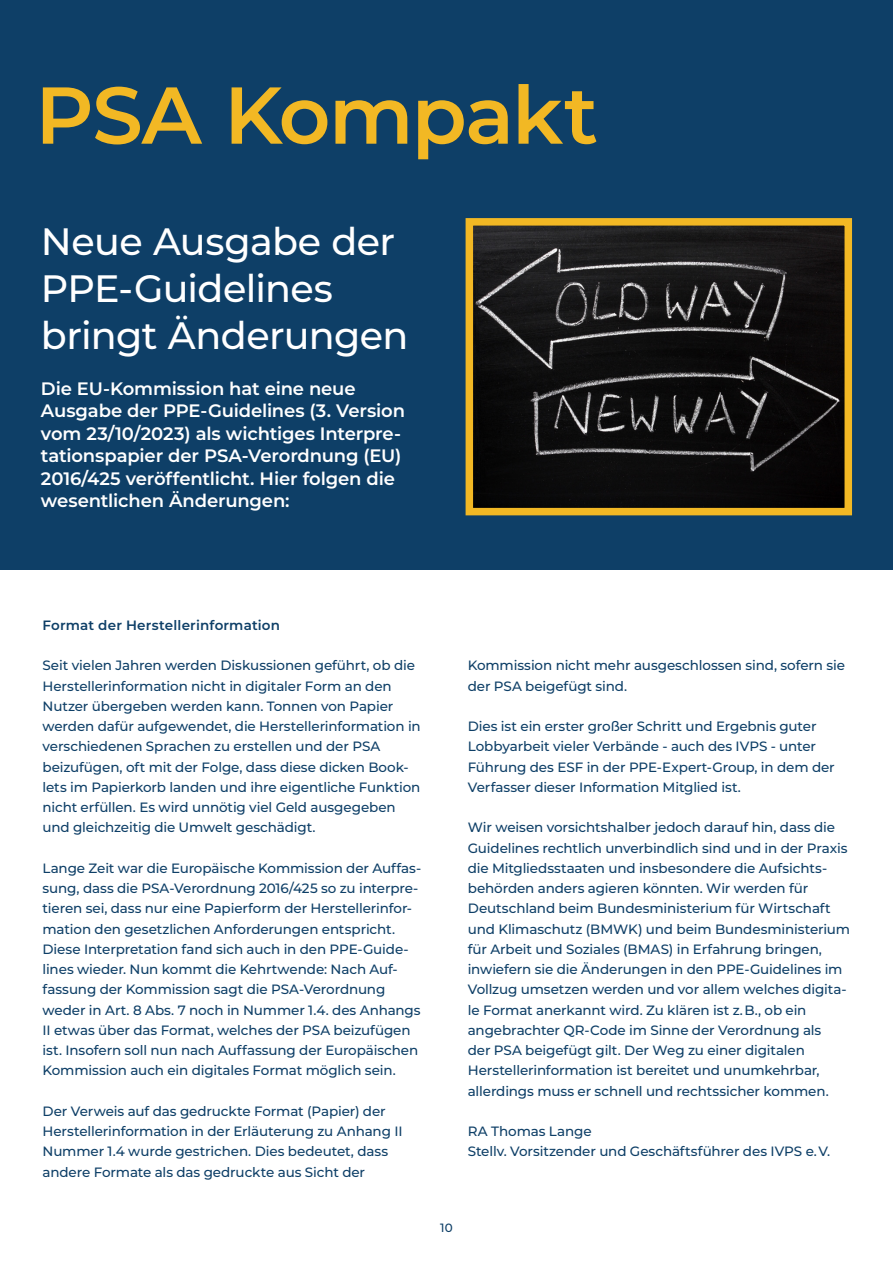
<style>
.page{position:relative;width:893px;height:1263px;background:#fff}
.page>*{position:absolute;margin:0;border:0;box-sizing:border-box;transform-origin:0 0}
.t1{font:600 80.4px "Montserrat";letter-spacing:-.02em;color:#f2b824}
.t2{font:500 38.1px/47.2px "Montserrat";letter-spacing:-.015em;color:#fff}
.t3{font:600 18px/22.5px "Montserrat";letter-spacing:-.01em;color:#fff}
.t4{font:500 13.5px/20.2px "Montserrat";letter-spacing:-.01em;color:#0e3f67}
.t5{font:600 13.5px "Montserrat";letter-spacing:.015em;color:#0e3f67}
.t6{font:500 12px "Montserrat";color:#0e3f67}
</style>
<div class="page">
<div style="left:0;top:0;width:893px;height:569px;background:#0e3f67"></div>
<img style="left:475px;top:227px;width:368px;height:279px">
<div style="left:466px;top:218px;width:386px;height:297px;border:8px solid #f2b824"></div>
<h1 class="t1" style="left:35px;top:58px;width:564px">PSA Kompakt</h1>
<h2 class="t2" style="left:41px;top:216px;width:369px">Neue Ausgabe der<br>PPE-Guidelines bringt Änderungen</h2>
<h3 class="t3" style="left:41px;top:376px;width:366px">Die EU-Kommission hat eine neue Ausgabe der PPE-Guidelines (3. Version vom 23/10/2023) als wichtiges Interpre&shy;tationspapier der PSA-Verordnung (EU)<br>2016/425 veröffentlicht. Hier folgen die wesentlichen Änderungen:</h3>
<p class="t5" style="left:43px;top:615px;width:239px">Format der Herstellerinformation</p>
<p class="t4" style="left:43px;top:655px;width:380px">Seit vielen Jahren werden Diskussionen geführt, ob die Herstellerinformation nicht in digitaler Form an den Nutzer übergeben werden kann. Tonnen von Papier werden dafür aufgewendet, die Herstellerinformation in verschiedenen Sprachen zu erstellen und der PSA beizufügen, oft mit der Folge, dass diese dicken Book&shy;lets im Papierkorb landen und ihre eigentliche Funktion nicht erfüllen. Es wird unnötig viel Geld ausgegeben und gleichzeitig die Umwelt geschädigt.</p>
<p class="t4" style="left:43px;top:857px;width:380px">Lange Zeit war die Europäische Kommission der Auffas&shy;sung, dass die PSA-Verordnung 2016/425 so zu interpre&shy;tieren sei, dass nur eine Papierform der Herstellerinfor&shy;mation den gesetzlichen Anforderungen entspricht.<br>Diese Interpretation fand sich auch in den PPE-Guide&shy;lines wieder. Nun kommt die Kehrtwende: Nach Auf&shy;fassung der Kommission sagt die PSA-Verordnung weder in Art. 8 Abs. 7 noch in Nummer 1.4. des Anhangs II etwas über das Format, welches der PSA beizufügen ist. Insofern soll nun nach Auffassung der Europäischen Kommission auch ein digitales Format möglich sein.</p>
<p class="t4" style="left:43px;top:1100px;width:362px">Der Verweis auf das gedruckte Format (Papier) der Herstellerinformation in der Erläuterung zu Anhang II Nummer 1.4 wurde gestrichen. Dies bedeutet, dass andere Formate als das gedruckte aus Sicht der</p>
<p class="t4" style="left:468px;top:655px;width:379px">Kommission nicht mehr ausgeschlossen sind, sofern sie der PSA beigefügt sind.</p>
<p class="t4" style="left:468px;top:716px;width:369px">Dies ist ein erster großer Schritt und Ergebnis guter Lobbyarbeit vieler Verbände - auch des IVPS - unter Führung des ESF in der PPE-Expert-Group, in dem der Verfasser dieser Information Mitglied ist.</p>
<p class="t4" style="left:468px;top:817px;width:384px">Wir weisen vorsichtshalber jedoch darauf hin, dass die Guidelines rechtlich unverbindlich sind und in der Praxis die Mitgliedsstaaten und insbesondere die Aufsichts&shy;behörden anders agieren könnten. Wir werden für Deutschland beim Bundesministerium für Wirtschaft und Klimaschutz (BMWK) und beim Bundesministerium für Arbeit und Soziales (BMAS) in Erfahrung bringen, inwiefern sie die Änderungen in den PPE-Guidelines im Vollzug umsetzen werden und vor allem welches digita&shy;le Format anerkannt wird. Zu klären ist z. B., ob ein angebrachter QR-Code im Sinne der Verordnung als<br>der PSA beigefügt gilt. Der Weg zu einer digitalen Herstellerinformation ist bereitet und unumkehrbar, allerdings muss er schnell und rechtssicher kommen.</p>
<p class="t4" style="left:468px;top:1121px;width:364px">RA Thomas Lange<br>Stellv. Vorsitzender und Geschäftsführer des IVPS e. V.</p>
<p class="t6" style="left:440px;top:1219px;width:14px">10</p>
</div>
